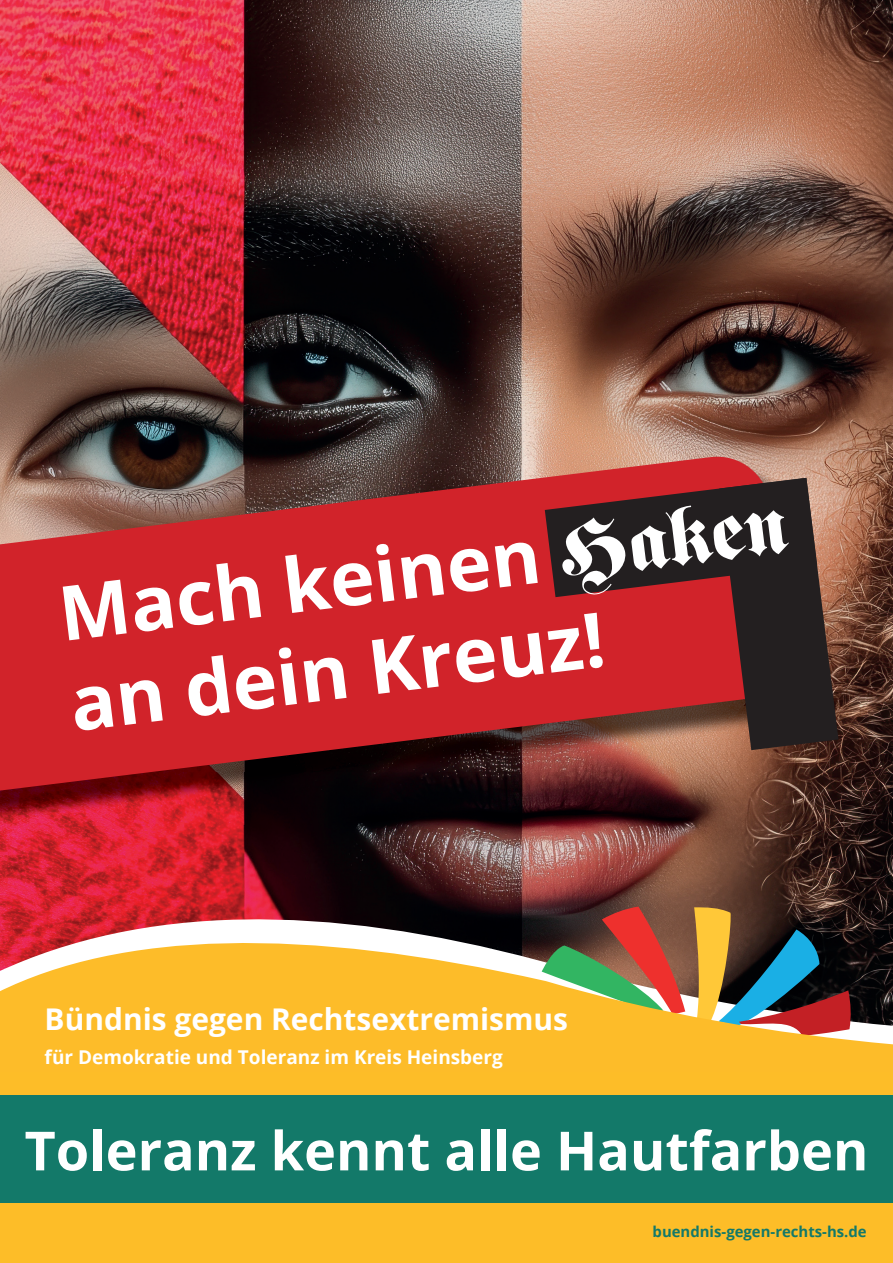
<style>
.page{position:relative;width:893px;height:1263px;background:#fff}
.page>*{position:absolute;margin:0;border:0;box-sizing:border-box;transform-origin:0 0}
.t1{font:700 75.75px/90.9px "Open Sans";color:#fff}
.t2{font:700 54px "Open Sans";color:#fff}
.t3{font:700 30px "Open Sans";color:#fff}
.t4{font:700 19.05px "Open Sans";color:#fff}
.t5{font:700 14.85px "Open Sans";color:#137969}
.s1{font-family:"Fette Fraktur LT Std";font-weight:400;font-size:80.7px}
</style>
<div class="page">
<img style="left:0;top:0;width:893px;height:893px">
<img style="left:0;top:465px;width:816px;height:359px">
<svg style="left:0;top:453px;width:790px;height:345px;background:#ad2d2f"></svg>
<svg style="left:545px;top:478px;width:293px;height:272px;background:#732b2b"></svg>
<div style="left:0;top:1034px;width:893px;height:229px;background:#fdbd28"></div>
<svg style="left:0;top:893px;width:893px;height:33px;background:#722429"></svg>
<svg style="left:542px;top:906px;width:143px;height:20px;background:#70342f"></svg>
<svg style="left:694px;top:907px;width:157px;height:19px;background:#604522"></svg>
<svg style="left:0;top:926px;width:893px;height:119px;fill:#fdbc29"></svg>
<div style="left:0;top:1095px;width:893px;height:108px;background:#137969"></div>
<h1 class="t1" style="left:53px;top:567px;width:734px;rotate:-7deg">Mach keinen <span class="s1">Haken </span>an dein Kreuz!</h1>
<h3 class="t3" style="left:45px;top:998px;width:525px">Bündnis gegen Rechtsextremismus</h3>
<p class="t4" style="left:45px;top:1043px;width:460px">für Demokratie und Toleranz im Kreis Heinsberg</p>
<h2 class="t2" style="left:25px;top:1113px;width:845px">Toleranz kennt alle Hautfarben</h2>
<p class="t5" style="left:653px;top:1221px;width:216px">buendnis-gegen-rechts-hs.de</p>
</div>
